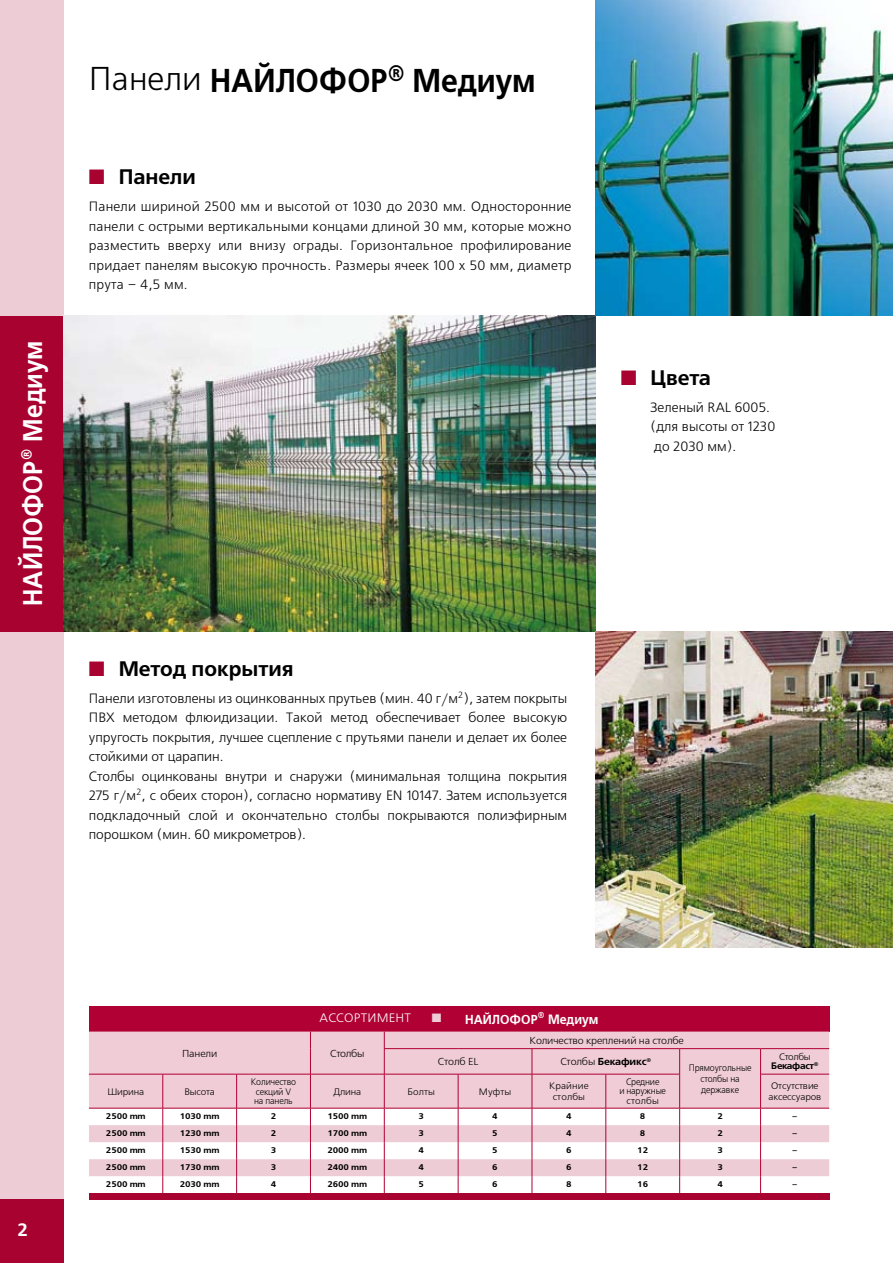
<style>
.page{position:relative;width:893px;height:1263px;background:#fff}
.page>*{position:absolute;margin:0;border:0;box-sizing:border-box;transform-origin:0 0}
.t1{font:33px "Free Set Demi Bold C";color:#000;scale:.9 1}
.t2{font:27px "Free Set Demi Bold C";color:#fff;scale:.9 1}
.t3{font:21px "Free Set Demi Bold C";color:#000}
.t4{font:18px "Free Set Demi Bold C";color:#fff}
.t5{font:13.5px/19.5px "Free Set C";letter-spacing:-.005em;color:#000}
.t6{font:13.05px "Free Set Demi Bold C";color:#fff;scale:.93 1}
.t7{font:12.15px "Free Set C";letter-spacing:.015em;color:#fff;scale:1.04 1}
.t8{font:10.05px "Free Set C";letter-spacing:-.015em;color:#000;scale:1.04 1}
.t9{font:10.05px "Free Set Demi Bold C";letter-spacing:-.015em;color:#000;scale:1.04 1}
.t10{font:10.05px "Free Set Light C";letter-spacing:-.015em;color:#000;scale:1.04 1}
.t11{font:9.45px/9.3px "Free Set C";letter-spacing:-.015em;color:#000;text-align:center;scale:.93 1}
.t12{font:9.45px/10.8px "Free Set C";letter-spacing:-.015em;color:#000;scale:1.04 1}
.t13{font:9.45px/10.8px "Free Set C";letter-spacing:.015em;color:#000;text-align:center;scale:1.04 1}
.t14{font:9.45px "Free Set Demi Bold C";letter-spacing:-.03em;color:#000;scale:1.04 1}
.t15{font:8.25px "Free Set Demi Bold C";letter-spacing:-.015em;color:#000;scale:1.09 1}
.s1{font-family:"Free Set C"}
.s2{color:#a80230}
.s3{color:#eeccd6}
.s4{font-size:13.5px}
</style>
<div class="page">
<div style="left:0;top:0;width:64px;height:1263px;background:#eeccd6"></div>
<div style="left:0;top:316px;width:64px;height:315px;background:#a80230"></div>
<div style="left:0;top:1199px;width:64px;height:64px;background:#a80230"></div>
<img style="left:64px;top:316px;width:531px;height:315px">
<img style="left:595px;top:0;width:298px;height:316px">
<img style="left:595px;top:631px;width:298px;height:316px">
<div style="left:89px;top:1006px;width:740px;height:25px;background:#b10034"></div>
<div style="left:89px;top:1031px;width:740px;height:77px;background:#efccd6"></div>
<div style="left:89px;top:1193px;width:740px;height:6px;background:#a80230"></div>
<svg style="left:310px;top:1031px;width:1px;height:43px"></svg>
<svg style="left:532px;top:1049px;width:1px;height:25px"></svg>
<svg style="left:679px;top:1049px;width:1px;height:25px"></svg>
<svg style="left:760px;top:1049px;width:1px;height:25px"></svg>
<hr style="left:162px;top:1074px;width:1px;height:34px;background:#b10034">
<hr style="left:236px;top:1074px;width:1px;height:34px;background:#b10034">
<hr style="left:310px;top:1074px;width:1px;height:34px;background:#b10034">
<hr style="left:384px;top:1074px;width:1px;height:34px;background:#b10034">
<hr style="left:458px;top:1074px;width:1px;height:34px;background:#b10034">
<hr style="left:532px;top:1074px;width:1px;height:34px;background:#b10034">
<hr style="left:605px;top:1074px;width:1px;height:34px;background:#b10034">
<hr style="left:679px;top:1074px;width:1px;height:34px;background:#b10034">
<hr style="left:760px;top:1074px;width:1px;height:34px;background:#b10034">
<svg style="left:89px;top:1109px;width:740px;height:84px"></svg>
<svg style="left:384px;top:1031px;width:1px;height:43px"></svg>
<hr style="left:384px;top:1048px;width:74px;height:1px;background:#b10034">
<hr style="left:458px;top:1048px;width:74px;height:1px;background:#b10034">
<hr style="left:532px;top:1048px;width:74px;height:1px;background:#b10034">
<hr style="left:606px;top:1048px;width:74px;height:1px;background:#b10034">
<hr style="left:680px;top:1048px;width:81px;height:1px;background:#b10034">
<hr style="left:761px;top:1048px;width:68px;height:1px;background:#b10034">
<hr style="left:761px;top:1074px;width:68px;height:1px;background:#b10034">
<hr style="left:89px;top:1074px;width:74px;height:1px;background:#b10034">
<hr style="left:163px;top:1074px;width:74px;height:1px;background:#b10034">
<hr style="left:237px;top:1074px;width:73px;height:1px;background:#b10034">
<hr style="left:310px;top:1074px;width:74px;height:1px;background:#b10034">
<hr style="left:384px;top:1074px;width:74px;height:1px;background:#b10034">
<hr style="left:458px;top:1074px;width:74px;height:1px;background:#b10034">
<hr style="left:532px;top:1074px;width:74px;height:1px;background:#b10034">
<hr style="left:606px;top:1074px;width:73px;height:1px;background:#b10034">
<hr style="left:89px;top:1108px;width:74px;height:1px;background:#b10034">
<hr style="left:163px;top:1108px;width:74px;height:1px;background:#b10034">
<hr style="left:237px;top:1108px;width:73px;height:1px;background:#b10034">
<hr style="left:310px;top:1108px;width:74px;height:1px;background:#b10034">
<hr style="left:384px;top:1108px;width:74px;height:1px;background:#b10034">
<hr style="left:458px;top:1108px;width:74px;height:1px;background:#b10034">
<hr style="left:532px;top:1108px;width:74px;height:1px;background:#b10034">
<hr style="left:606px;top:1108px;width:74px;height:1px;background:#b10034">
<hr style="left:680px;top:1108px;width:81px;height:1px;background:#b10034">
<hr style="left:761px;top:1108px;width:68px;height:1px;background:#b10034">
<h2 class="t2" style="left:17px;top:606px;width:296px;rotate:-90deg">НАЙЛОФОР<sup>®</sup> Медиум</h2>
<h1 class="t1" style="left:89px;top:62px;width:498px"><span class="s1">Панели</span> НАЙЛОФОР<sup>®</sup> Медиум</h1>
<h3 class="t3" style="left:89px;top:165px;width:109px"><span class="s2">■</span> Панели</h3>
<p class="t5" style="left:89px;top:198px;width:484px;text-align:justify">Панели шириной 2500 мм и высотой от 1030 до 2030 мм. Односторонние панели с острыми вертикальными концами длиной 30 мм, которые можно разместить вверху или внизу ограды. Горизонтальное профилирование придает панелям высокую прочность. Размеры ячеек 100 х 50 мм, диаметр прута – 4,5 мм.</p>
<h3 class="t3" style="left:89px;top:656px;width:206px"><span class="s2">■</span> Метод покрытия</h3>
<p class="t5" style="left:89px;top:689px;width:480px">Панели изготовлены из оцинкованных прутьев (мин. 40 г/м<sup>2</sup>), затем покрыты ПВХ методом флюидизации. Такой метод обеспечивает более высокую упругость покрытия, лучшее сцепление с прутьями панели и делает их более стойкими от царапин.<br>Столбы оцинкованы внутри и снаружи (минимальная толщина покрытия 275 г/м<sup>2</sup>, с обеих сторон), согласно нормативу EN 10147. Затем используется подкладочный слой и окончательно столбы покрываются полиэфирным порошком (мин. 60 микрометров).</p>
<h3 class="t3" style="left:621px;top:365px;width:92px"><span class="s2">■</span> Цвета</h3>
<p class="t5" style="left:651px;top:398px;width:126px">Зеленый RAL 6005. (для высоты от 1230 до 2030 мм).</p>
<h3 class="t4" style="left:17px;top:1220px;width:13px">2</h3>
<p class="t7" style="left:320px;top:1012px;width:17px">Ассорт</p>
<p class="t7" style="left:368px;top:1012px;width:42px">имент</p>
<p class="t6" style="left:432px;top:1012px;width:181px"><span class="s3">■</span> НАЙЛОФОР<sup>®</sup> <span class="s4">Медиум</span></p>
<p class="t8" style="left:530px;top:1035px;width:150px">Количество креплений на столбе</p>
<p class="t8" style="left:182px;top:1048px;width:35px">Панели</p>
<p class="t10" style="left:330px;top:1048px;width:35px">Столбы</p>
<p class="t12" style="left:779px;top:1052px;width:32px">Столбы</p>
<p class="t14" style="left:771px;top:1061px;width:47px">Бекафаст<sup>®</sup></p>
<p class="t8" style="left:438px;top:1056px;width:40px">Столб EL</p>
<p class="t9" style="left:560px;top:1056px;width:89px"><span class="s1">Столбы</span> Бекафикс<sup>®</sup></p>
<p class="t11" style="left:689px;top:1063px;width:69px;line-height:10.8px">Прямоугольные столбы на державке</p>
<p class="t12" style="left:107px;top:1086px;width:37px">Ширина</p>
<p class="t12" style="left:184px;top:1086px;width:31px">Высота</p>
<p class="t11" style="left:251px;top:1078px;width:50px">Количество секций V на панель</p>
<p class="t12" style="left:333px;top:1086px;width:28px">Длина</p>
<p class="t12" style="left:407px;top:1086px;width:28px">Болты</p>
<p class="t12" style="left:479px;top:1086px;width:33px">М уфты</p>
<p class="t13" style="left:549px;top:1081px;width:40px">Крайние столбы</p>
<p class="t11" style="left:619px;top:1078px;width:52px">Средние<br>и наружные столбы</p>
<p class="t12" style="left:768px;top:1081px;width:52px">Отсутствие аксессуаров</p>
<p class="t15" style="left:106px;top:1111px;width:38px">2500 mm</p>
<p class="t15" style="left:180px;top:1111px;width:38px">1030 mm</p>
<p class="t15" style="left:271px;top:1111px;width:7px">2</p>
<p class="t15" style="left:327px;top:1111px;width:38px">1500 mm</p>
<p class="t15" style="left:418px;top:1111px;width:7px">3</p>
<p class="t15" style="left:492px;top:1111px;width:7px">4</p>
<p class="t15" style="left:566px;top:1111px;width:7px">4</p>
<p class="t15" style="left:640px;top:1111px;width:7px">8</p>
<p class="t15" style="left:717px;top:1111px;width:7px">2</p>
<p class="t15" style="left:792px;top:1111px;width:6px">–</p>
<p class="t15" style="left:106px;top:1128px;width:38px">2500 mm</p>
<p class="t15" style="left:180px;top:1128px;width:38px">1230 mm</p>
<p class="t15" style="left:271px;top:1128px;width:7px">2</p>
<p class="t15" style="left:327px;top:1128px;width:38px">1700 mm</p>
<p class="t15" style="left:418px;top:1128px;width:7px">3</p>
<p class="t15" style="left:492px;top:1128px;width:7px">5</p>
<p class="t15" style="left:566px;top:1128px;width:7px">4</p>
<p class="t15" style="left:640px;top:1128px;width:7px">8</p>
<p class="t15" style="left:717px;top:1128px;width:7px">2</p>
<p class="t15" style="left:792px;top:1128px;width:6px">–</p>
<p class="t15" style="left:106px;top:1145px;width:38px">2500 mm</p>
<p class="t15" style="left:180px;top:1145px;width:38px">1530 mm</p>
<p class="t15" style="left:271px;top:1145px;width:7px">3</p>
<p class="t15" style="left:327px;top:1145px;width:38px">2000 mm</p>
<p class="t15" style="left:418px;top:1145px;width:7px">4</p>
<p class="t15" style="left:492px;top:1145px;width:7px">5</p>
<p class="t15" style="left:566px;top:1145px;width:7px">6</p>
<p class="t15" style="left:637px;top:1145px;width:12px">12</p>
<p class="t15" style="left:717px;top:1145px;width:7px">3</p>
<p class="t15" style="left:792px;top:1145px;width:6px">–</p>
<p class="t15" style="left:106px;top:1162px;width:38px">2500 mm</p>
<p class="t15" style="left:180px;top:1162px;width:38px">1730 mm</p>
<p class="t15" style="left:271px;top:1162px;width:7px">3</p>
<p class="t15" style="left:327px;top:1162px;width:38px">2400 mm</p>
<p class="t15" style="left:418px;top:1162px;width:7px">4</p>
<p class="t15" style="left:492px;top:1162px;width:7px">6</p>
<p class="t15" style="left:566px;top:1162px;width:7px">6</p>
<p class="t15" style="left:637px;top:1162px;width:12px">12</p>
<p class="t15" style="left:717px;top:1162px;width:7px">3</p>
<p class="t15" style="left:792px;top:1162px;width:6px">–</p>
<p class="t15" style="left:106px;top:1179px;width:38px">2500 mm</p>
<p class="t15" style="left:180px;top:1179px;width:38px">2030 mm</p>
<p class="t15" style="left:271px;top:1179px;width:7px">4</p>
<p class="t15" style="left:327px;top:1179px;width:38px">2600 mm</p>
<p class="t15" style="left:418px;top:1179px;width:7px">5</p>
<p class="t15" style="left:492px;top:1179px;width:7px">6</p>
<p class="t15" style="left:566px;top:1179px;width:7px">8</p>
<p class="t15" style="left:637px;top:1179px;width:12px">16</p>
<p class="t15" style="left:717px;top:1179px;width:7px">4</p>
<p class="t15" style="left:792px;top:1179px;width:6px">–</p>
</div>
